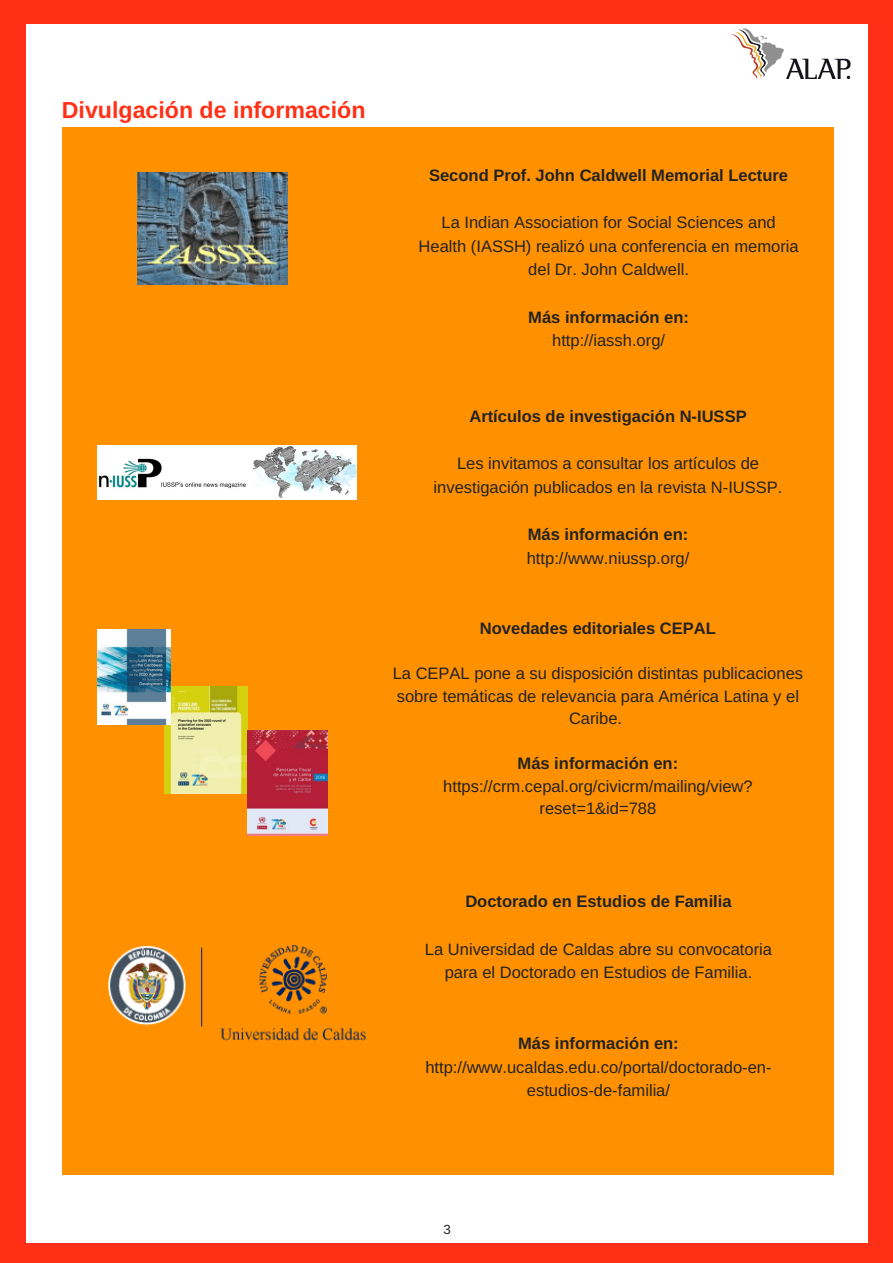
<style>
.page{position:relative;width:893px;height:1263px;background:#fff}
.page>*{position:absolute;margin:0;border:0;box-sizing:border-box;transform-origin:0 0}
.t1{font:700 23.25px "Arimo";color:#ff3015}
.t2{font:16.5px/23.7px "Arimo";color:#222;text-align:center}
.t3{font:700 16.5px "Arimo";color:#222}
.t4{font:13.2px "Arimo";color:#222}
</style>
<div class="page">
<div style="left:868px;top:1242px;width:24px;height:21px;background:#ff3015"></div>
<div style="left:1px;top:22px;width:25px;height:1222px;background:#ff3015"></div>
<div style="left:1px;top:1242px;width:25px;height:21px;background:#ff3015"></div>
<div style="left:868px;top:22px;width:24px;height:1222px;background:#ff3015"></div>
<div style="left:24px;top:1242px;width:845px;height:21px;background:#ff3015"></div>
<div style="left:868px;top:0;width:24px;height:23px;background:#ff3015"></div>
<div style="left:1px;top:0;width:25px;height:23px;background:#ff3015"></div>
<div style="left:24px;top:0;width:845px;height:23px;background:#ff3015"></div>
<div style="left:62px;top:127px;width:771px;height:1047px;background:#ff9100"></div>
<img style="left:732px;top:28px;width:119px;height:51px">
<img style="left:98px;top:446px;width:259px;height:54px">
<img style="left:108px;top:945px;width:258px;height:96px">
<img style="left:137px;top:172px;width:150px;height:113px">
<img style="left:164px;top:687px;width:84px;height:107px">
<img style="left:98px;top:629px;width:72px;height:95px">
<img style="left:248px;top:731px;width:80px;height:104px">
<h1 class="t1" style="left:62px;top:97px;width:305px">Divulgación de información</h1>
<p class="t3" style="left:429px;top:166px;width:361px">Second Prof. John Caldwell Memorial Lecture</p>
<p class="t2" style="left:419px;top:211px;width:382px">La Indian Association for Social Sciences and<br>Health (IASSH) realizó una conferencia en memoria del Dr. John Caldwell.</p>
<p class="t3" style="left:528px;top:308px;width:162px">Más información en:</p>
<p class="t2" style="left:552px;top:329px;width:114px">http://iassh.org/</p>
<p class="t3" style="left:469px;top:407px;width:279px">Artículos de investigación N-IUSSP</p>
<p class="t2" style="left:434px;top:452px;width:350px">Les invitamos a consultar los artículos de investigación publicados en la revista N-IUSSP.</p>
<p class="t3" style="left:528px;top:525px;width:162px">Más información en:</p>
<p class="t2" style="left:527px;top:546px;width:164px">http://www.niussp.org/</p>
<p class="t3" style="left:480px;top:619px;width:237px">Novedades editoriales CEPAL</p>
<p class="t2" style="left:393px;top:662px;width:412px;line-height:22.5px">La CEPAL pone a su disposición distintas publicaciones sobre temáticas de relevancia para América Latina y el<br>Caribe.</p>
<p class="t3" style="left:518px;top:754px;width:162px">Más información en:</p>
<p class="t2" style="left:443px;top:775px;width:311px;line-height:22.5px">https://crm.cepal.org/civicrm/mailing/view? reset=1&amp;id=788</p>
<p class="t3" style="left:465px;top:892px;width:268px">Doctorado en Estudios de Familia</p>
<p class="t2" style="left:425px;top:937px;width:349px">La Universidad de Caldas abre su convocatoria para el Doctorado en Estudios de Familia.</p>
<p class="t3" style="left:518px;top:1034px;width:162px">Más información en:</p>
<p class="t2" style="left:425px;top:1055px;width:348px">http://www.ucaldas.edu.co/portal/doctorado-en&shy;estudios-de-familia/</p>
<p class="t4" style="left:443px;top:1222px;width:9px">3</p>
</div>
